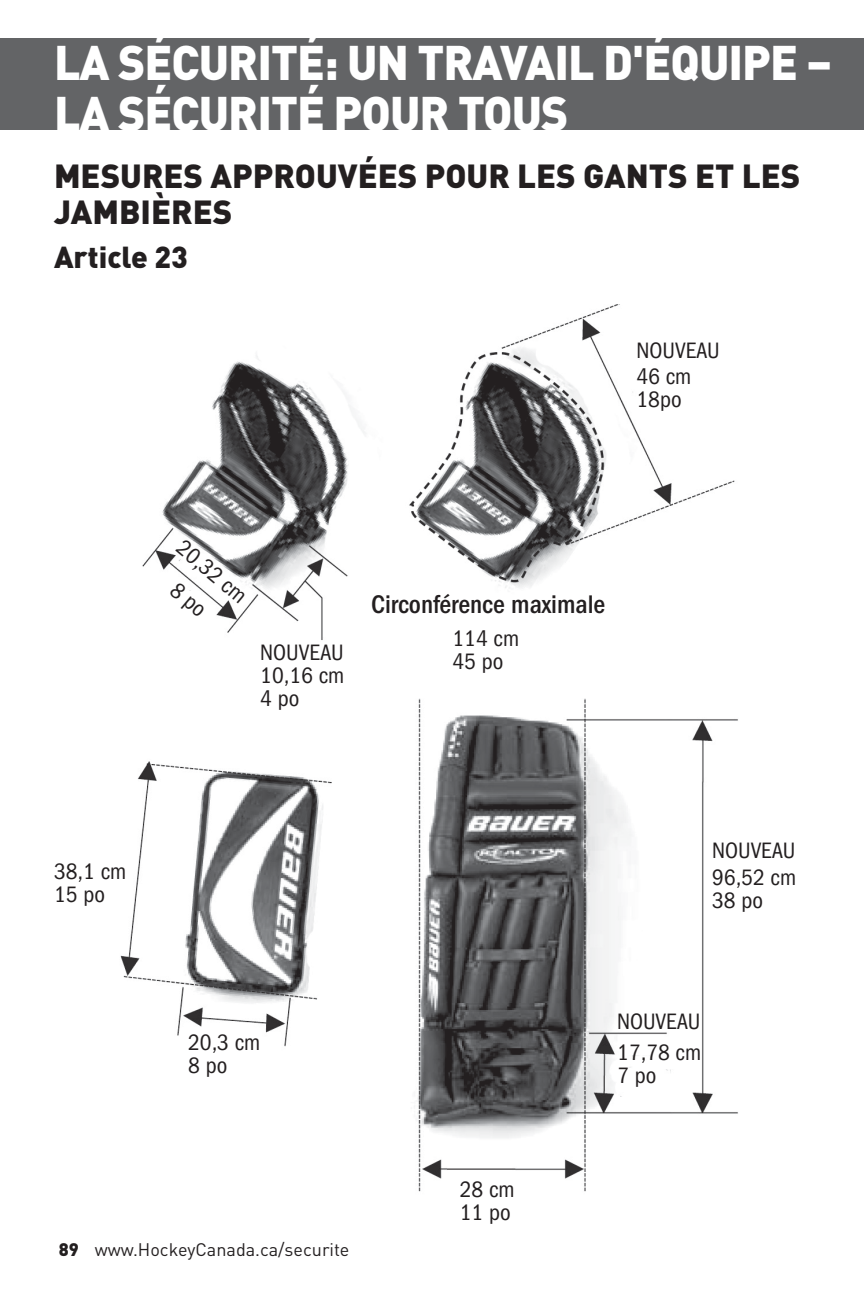
<style>
.page{position:relative;width:864px;height:1296px;background:#fff}
.page>*{position:absolute;margin:0;border:0;box-sizing:border-box;transform-origin:0 0}
.t1{font:900 48px/51px "DIN";letter-spacing:-.02em;color:#fff;scale:.96 1}
.t2{font:900 33px "DIN";color:#231f20}
.t3{font:900 30px "DIN";color:#231f20}
.t4{font:500 condensed 26.4px "ITC Franklin Gothic Std";color:#231f20}
.t5{font:condensed 23.1px/23.1px "ITC Franklin Gothic Std";color:#231f20}
.t6{font:18px "DIN";color:#231f20}
.s1{font-weight:900}
</style>
<div class="page">
<div style="left:0;top:38px;width:864px;height:92px;background:#636466"></div>
<img style="left:120px;top:698px;width:618px;height:494px">
<img style="left:142px;top:305px;width:593px;height:335px">
<h1 class="t1" style="left:54px;top:35px;width:812px">LA SÉCURITÉ: UN TRAVAIL D'ÉQUIPE –<br>LA SÉCURITÉ POUR TOUS</h1>
<h2 class="t2" style="left:54px;top:154px;width:179px">MESURES APPRO</h2>
<h2 class="t2" style="left:316px;top:154px;width:62px">UVÉES</h2>
<h2 class="t2" style="left:425px;top:154px;width:112px">POURLES</h2>
<h2 class="t2" style="left:583px;top:154px;width:43px">GANTS</h2>
<h2 class="t2" style="left:695px;top:154px;width:66px">ET LES</h2>
<h2 class="t2" style="left:54px;top:190px;width:38px">JAMBIÈR</h2>
<h2 class="t2" style="left:193px;top:190px;width:19px">ES</h2>
<p class="t3" style="left:54px;top:237px;width:135px">ARTICLE 23</p>
<h1 class="t1" style="left:632px;top:35px;width:15px">’</h1>
<p class="t5" style="left:636px;top:339px;width:85px">NOUVEAU</p>
<p class="t5" style="left:636px;top:365px;width:56px">46 cm<br>18po</p>
<p class="t5" style="left:191px;top:531px;width:86px;line-height:36.3px;text-align:center;rotate:40deg">20,32 cm<br>8 po</p>
<p class="t5" style="left:260px;top:641px;width:86px;text-align:justify">NOUVEAU 10,16 cm 4 po</p>
<p class="t4" style="left:371px;top:589px;width:236px">Circonférence maximale</p>
<p class="t5" style="left:452px;top:627px;width:68px">114 cm<br>45 po</p>
<p class="t5" style="left:54px;top:860px;width:74px">38,1 cm<br>15 po</p>
<p class="t5" style="left:188px;top:1031px;width:74px">20,3 cm<br>8 po</p>
<p class="t6" style="left:59px;top:1238px;width:292px"><span class="s1">89</span> www.HockeyCanada.ca/securite</p>
<p class="t5" style="left:460px;top:1178px;width:56px">28 cm<br>11 po</p>
<p class="t5" style="left:712px;top:839px;width:85px">NOUVEAU</p>
<p class="t5" style="left:712px;top:866px;width:86px">96,52 cm<br>38 po</p>
<p class="t5" style="left:617px;top:1010px;width:85px">NOUVEAU</p>
<p class="t5" style="left:617px;top:1041px;width:86px">17,78 cm<br>7 po</p>
</div>
